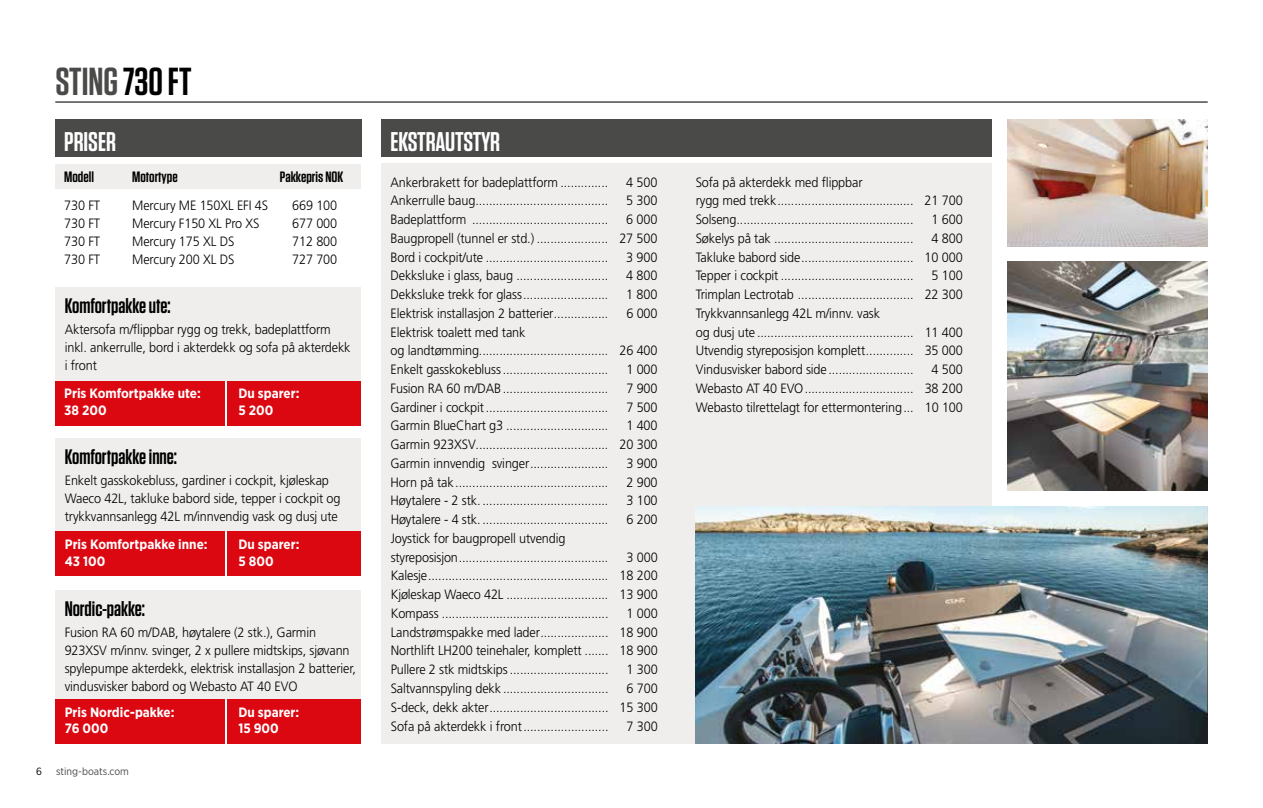
<style>
.page{position:relative;width:1263px;height:808px;background:#fff}
.page>*{position:absolute;margin:0;border:0;box-sizing:border-box;transform-origin:0 0}
.t1{font:600 39px "Tungsten";color:#4a4a49}
.t2{font:600 27px "Tungsten";letter-spacing:-.005em;color:#fff}
.t3{font:600 21px "Tungsten";color:#000}
.t4{font:600 15px "Tungsten";color:#000;scale:1.06 1}
.t5{font:300 13.5px/18.8px "Frutiger";letter-spacing:-.01em;color:#000;text-align:justify;scale:.94 1}
.t6{font:700 13.5px/16.5px "Gotham Narrow";color:#fff}
.t7{font:10.5px "Gotham Narrow";color:#4a4a49}
.t8{font:10.5px "Gotham Narrow";color:#000}
.s1{color:#000}
</style>
<div class="page">
<div style="left:55px;top:287px;width:306px;height:94px;background:#efeeec"></div>
<div style="left:55px;top:438px;width:306px;height:93px;background:#efeeec"></div>
<div style="left:55px;top:590px;width:306px;height:109px;background:#efeeec"></div>
<hr style="left:55px;top:101px;width:1153px;height:2px;background:#4a4a49">
<div style="left:381px;top:119px;width:611px;height:38px;background:#4a4a49"></div>
<div style="left:381px;top:164px;width:611px;height:580px;background:#efeeec"></div>
<div style="left:55px;top:381px;width:170px;height:44px;background:#db0812"></div>
<div style="left:55px;top:532px;width:170px;height:44px;background:#db0812"></div>
<div style="left:55px;top:699px;width:170px;height:45px;background:#db0812"></div>
<div style="left:228px;top:381px;width:133px;height:44px;background:#db0812"></div>
<div style="left:228px;top:532px;width:133px;height:44px;background:#db0812"></div>
<div style="left:228px;top:699px;width:133px;height:45px;background:#db0812"></div>
<div style="left:56px;top:164px;width:305px;height:25px;background:#efeeec"></div>
<div style="left:55px;top:119px;width:306px;height:38px;background:#4a4a49"></div>
<img style="left:1008px;top:261px;width:200px;height:230px">
<img style="left:1008px;top:119px;width:200px;height:128px">
<img style="left:695px;top:506px;width:513px;height:238px">
<h1 class="t1" style="left:56px;top:61px;width:137px">STING <span class="s1">730 FT</span></h1>
<h2 class="t2" style="left:64px;top:127px;width:53px">PRISER</h2>
<p class="t4" style="left:64px;top:169px;width:30px">Modell</p>
<p class="t4" style="left:132px;top:169px;width:44px">Motortype</p>
<p class="t4" style="left:280px;top:169px;width:61px">Pakkepris NOK</p>
<p class="t5" style="left:64px;top:196px;width:40px">730 FT</p>
<p class="t5" style="left:132px;top:196px;width:146px">Mercury ME 150XL EFI 4S</p>
<p class="t5" style="left:292px;top:196px;width:49px">669 100</p>
<p class="t5" style="left:64px;top:214px;width:40px">730 FT</p>
<p class="t5" style="left:132px;top:214px;width:137px">Mercury F150 XL Pro XS</p>
<p class="t5" style="left:292px;top:214px;width:49px">677 000</p>
<p class="t5" style="left:64px;top:232px;width:40px">730 FT</p>
<p class="t5" style="left:132px;top:232px;width:110px">Mercury 175 XL DS</p>
<p class="t5" style="left:292px;top:232px;width:49px">712 800</p>
<p class="t5" style="left:64px;top:250px;width:40px">730 FT</p>
<p class="t5" style="left:132px;top:250px;width:110px">Mercury 200 XL DS</p>
<p class="t5" style="left:292px;top:250px;width:49px">727 700</p>
<h3 class="t3" style="left:65px;top:294px;width:107px">Komfortpakke ute:</h3>
<p class="t5" style="left:65px;top:320px;width:306px;line-height:18px;text-align:left">Aktersofa m/flippbar rygg og trekk, badeplattform inkl. ankerrulle, bord i akterdekk og sofa på akterdekk i front</p>
<p class="t6" style="left:64px;top:385px;width:138px">Pris Komfortpakke ute:<br>38 200</p>
<p class="t6" style="left:238px;top:385px;width:62px">Du sparer:<br>5 200</p>
<h3 class="t3" style="left:65px;top:445px;width:114px">Komfortpakke inne:</h3>
<p class="t5" style="left:65px;top:471px;width:295px;line-height:18px;text-align:left">Enkelt gasskokebluss, gardiner i cockpit, kjøleskap<br>Waeco 42L, takluke babord side, tepper i cockpit og trykkvannsanlegg 42L m/innvendig vask og dusj ute</p>
<p class="t6" style="left:65px;top:536px;width:144px">Pris Komfortpakke inne:<br>43 100</p>
<p class="t6" style="left:238px;top:536px;width:62px">Du sparer:<br>5 800</p>
<h3 class="t3" style="left:65px;top:597px;width:82px">Nordic-pakke:</h3>
<p class="t5" style="left:65px;top:623px;width:311px;line-height:18px;text-align:left">Fusion RA 60 m/DAB, høytalere (2 stk.), Garmin 923XSV m/innv. svinger, 2 x pullere midtskips, sjøvann spylepumpe akterdekk, elektrisk installasjon 2 batterier, vindusvisker babord og Webasto AT 40 EVO</p>
<p class="t6" style="left:65px;top:704px;width:111px">Pris Nordic-pakke:<br>76 000</p>
<p class="t8" style="left:36px;top:765px;width:7px">6</p>
<p class="t7" style="left:56px;top:765px;width:74px">sting-boats.com</p>
<p class="t6" style="left:238px;top:704px;width:62px">Du sparer:<br>15 900</p>
<h2 class="t2" style="left:390px;top:127px;width:111px">EKSTRAUTSTYR</h2>
<p class="t5" style="left:390px;top:173px;width:233px">Ankerbrakett for badeplattform ..............</p>
<p class="t5" style="left:626px;top:173px;width:35px">4 500</p>
<p class="t5" style="left:390px;top:192px;width:233px">Ankerrulle baug.......................................</p>
<p class="t5" style="left:626px;top:192px;width:35px">5 300</p>
<p class="t5" style="left:390px;top:210px;width:233px">Badeplattform ........................................</p>
<p class="t5" style="left:390px;top:210px;width:286px;text-indent:236px">6 000<br>Baugpropell (tunnel er std.) ..................... 27 500<br>Bord i cockpit/ute ....................................</p>
<p class="t5" style="left:626px;top:248px;width:35px">3 900</p>
<p class="t5" style="left:390px;top:267px;width:233px">Dekksluke i glass, baug ...........................</p>
<p class="t5" style="left:626px;top:267px;width:35px">4 800</p>
<p class="t5" style="left:390px;top:285px;width:233px">Dekksluke trekk for glass.........................</p>
<p class="t5" style="left:626px;top:285px;width:35px">1 800</p>
<p class="t5" style="left:390px;top:304px;width:233px">Elektrisk installasjon 2 batterier................</p>
<p class="t5" style="left:626px;top:304px;width:35px">6 000</p>
<p class="t5" style="left:391px;top:323px;width:286px;text-align:left">Elektrisk toalett med tank<br>og landtømming...................................... 26 400<br>Enkelt gasskokebluss...............................</p>
<p class="t5" style="left:626px;top:360px;width:35px">1 000</p>
<p class="t5" style="left:391px;top:379px;width:233px">Fusion RA 60 m/DAB...............................</p>
<p class="t5" style="left:626px;top:379px;width:35px">7 900</p>
<p class="t5" style="left:391px;top:398px;width:233px">Gardiner i cockpit....................................</p>
<p class="t5" style="left:626px;top:398px;width:35px">7 500</p>
<p class="t5" style="left:391px;top:417px;width:233px">Garmin BlueChart g3 ..............................</p>
<p class="t5" style="left:391px;top:417px;width:286px;text-indent:236px">1 400<br>Garmin 923XSV....................................... 20 300<br>Garmin innvendig svinger.......................</p>
<p class="t5" style="left:626px;top:454px;width:35px">3 900</p>
<p class="t5" style="left:391px;top:473px;width:233px">Horn på tak.............................................</p>
<p class="t5" style="left:626px;top:473px;width:35px">2 900</p>
<p class="t5" style="left:391px;top:492px;width:233px">Høytalere - 2 stk. .....................................</p>
<p class="t5" style="left:626px;top:492px;width:35px">3 100</p>
<p class="t5" style="left:391px;top:510px;width:233px">Høytalere - 4 stk. .....................................</p>
<p class="t5" style="left:626px;top:510px;width:35px">6 200</p>
<p class="t5" style="left:391px;top:529px;width:233px">Joystick for baugpropell utvendig styreposisjon............................................</p>
<p class="t5" style="left:391px;top:548px;width:286px;text-indent:236px">3 000<br>Kalesje..................................................... 18 200<br>Kjøleskap Waeco 42L .............................. 13 900<br>Kompass .................................................</p>
<p class="t5" style="left:391px;top:604px;width:286px;text-indent:236px">1 000<br>Landstrømspakke med lader.................... 18 900<br>Northlift LH200 teinehaler, komplett ....... 18 900<br>Pullere 2 stk midtskips .............................</p>
<p class="t5" style="left:626px;top:660px;width:35px">1 300</p>
<p class="t5" style="left:391px;top:679px;width:233px">Saltvannspyling dekk ...............................</p>
<p class="t5" style="left:391px;top:679px;width:286px;text-indent:236px">6 700<br>S-deck, dekk akter................................... 15 300<br>Sofa på akterdekk i front.........................</p>
<p class="t5" style="left:627px;top:717px;width:35px">7 300</p>
<p class="t5" style="left:696px;top:173px;width:286px;text-align:left">Sofa på akterdekk med flippbar<br>rygg med trekk........................................ 21 700<br>Solseng....................................................</p>
<p class="t5" style="left:931px;top:210px;width:35px">1 600</p>
<p class="t5" style="left:696px;top:229px;width:233px">Søkelys på tak .........................................</p>
<p class="t5" style="left:696px;top:229px;width:286px;text-indent:236px">4 800<br>Takluke babord side................................. 10 000<br>Tepper i cockpit .......................................</p>
<p class="t5" style="left:696px;top:267px;width:286px;text-align:left;text-indent:236px">5 100<br>Trimplan Lectrotab .................................. 22 300<br>Trykkvannsanlegg 42L m/innv. vask<br>og dusj ute .............................................. 11 400<br>Utvendig styreposisjon komplett.............. 35 000<br>Vindusvisker babord side .........................</p>
<p class="t5" style="left:696px;top:360px;width:286px;text-indent:236px">4 500<br>Webasto AT 40 EVO................................ 38 200<br>Webasto tilrettelagt for ettermontering... 10 100</p>
</div>
